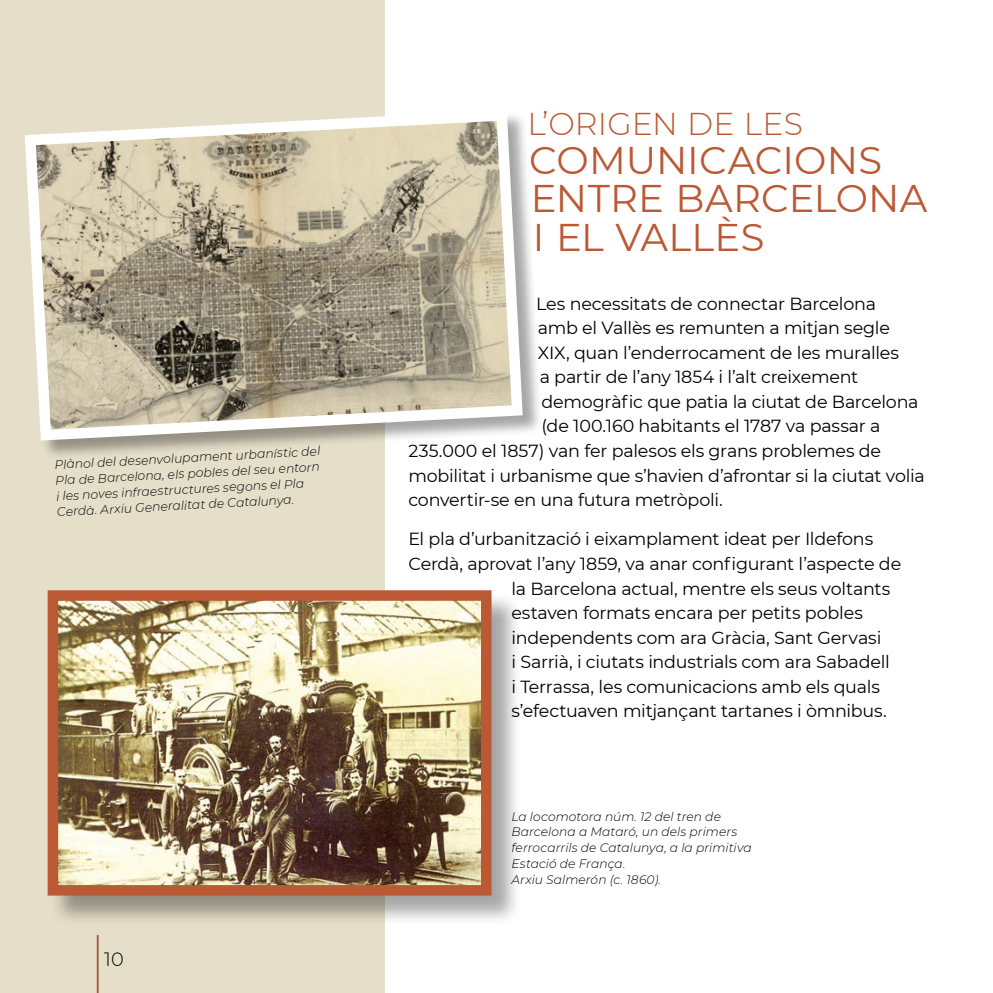
<style>
.page{position:relative;width:993px;height:993px;background:#fff}
.page>*{position:absolute;margin:0;border:0;box-sizing:border-box;transform-origin:0 0}
.t1{font:38.5px/38.5px "Montserrat";letter-spacing:.005em;color:#ba5934}
.t2{font:300 31.5px "Montserrat";letter-spacing:.005em;color:#ba5934}
.t3{font:300 19.25px "Montserrat";color:#000}
.t4{font:17.5px "Montserrat";letter-spacing:-.015em;color:#000}
.t5{font:italic 300 12.25px/15.8px "Montserrat";letter-spacing:.005em;color:#000}
</style>
<div class="page">
<div style="left:0;top:0;width:384px;height:992px;background:#e5dec9"></div>
<div style="left:26px;top:111px;width:516px;height:349px;background:#000;opacity:.35"></div>
<svg style="left:25px;top:104px;width:503px;height:342px;background:#bdb5a1"></svg>
<div style="left:49px;top:591px;width:473px;height:334px;background:#000;opacity:.35"></div>
<img style="left:59px;top:601px;width:421px;height:283px">
<div style="left:48px;top:590px;width:443px;height:305px;border:10px solid #ba5934"></div>
<p class="t5" style="left:54px;top:456px;width:267px;rotate:-3deg">Plànol del desenvolupament urbanístic del Pla de Barcelona, els pobles del seu entorn i les noves infraestructures segons el Pla Cerdà. Arxiu Generalitat de Catalunya.</p>
<p class="t3" style="left:104px;top:945px;width:21px">10</p>
<p class="t2" style="left:527px;top:102px;width:277px">L’ORIGEN DE LES</p>
<p class="t1" style="left:529px;top:139px;width:399px">COMUNICACIONS<br>ENTRE BARCELONA</p>
<p class="t1" style="left:532px;top:216px;width:233px">I EL VALLÈS</p>
<p class="t4" style="left:536px;top:291px;width:341px">Les necessitats de connectar Barcelona</p>
<p class="t4" style="left:538px;top:316px;width:353px">amb el Vallès es remunten a mitjan segle</p>
<p class="t4" style="left:538px;top:340px;width:362px">XIX, quan l’enderrocament de les muralles</p>
<p class="t4" style="left:539px;top:365px;width:320px">a partir de l’any 1854 i l’alt creixement</p>
<p class="t4" style="left:541px;top:389px;width:378px">demogràfic que patia la ciutat de Barcelona</p>
<p class="t4" style="left:541px;top:414px;width:340px">(de 100.160 habitants el 1787 va passar a</p>
<p class="t4" style="left:408px;top:438px;width:474px">235.000 el 1857) van fer palesos els grans problemes de</p>
<p class="t4" style="left:408px;top:463px;width:518px">mobilitat i urbanisme que s’havien d’afrontar si la ciutat volia</p>
<p class="t4" style="left:408px;top:487px;width:316px">convertir-se en una futura metròpoli.</p>
<p class="t4" style="left:408px;top:527px;width:466px">El pla d’urbanització i eixamplament ideat per Ildefons</p>
<p class="t4" style="left:408px;top:551px;width:494px">Cerdà, aprovat l’any 1859, va anar configurant l’aspecte de</p>
<p class="t4" style="left:511px;top:576px;width:380px">la Barcelona actual, mentre els seus voltants</p>
<p class="t4" style="left:511px;top:600px;width:353px">estaven formats encara per petits pobles</p>
<p class="t4" style="left:511px;top:625px;width:371px">independents com ara Gràcia, Sant Gervasi</p>
<p class="t4" style="left:511px;top:649px;width:380px">i Sarrià, i ciutats industrials com ara Sabadell</p>
<p class="t4" style="left:511px;top:674px;width:370px">i Terrassa, les comunicacions amb els quals</p>
<p class="t4" style="left:511px;top:698px;width:377px">s’efectuaven mitjançant tartanes i òmnibus.</p>
<p class="t5" style="left:511px;top:807px;width:242px">La locomotora núm. 12 del tren de<br>Barcelona a Mataró, un dels primers ferrocarrils de Catalunya, a la primitiva<br>Estació de França.</p>
<p class="t5" style="left:511px;top:870px;width:151px">Arxiu Salmerón (c. 1860).</p>
</div>
